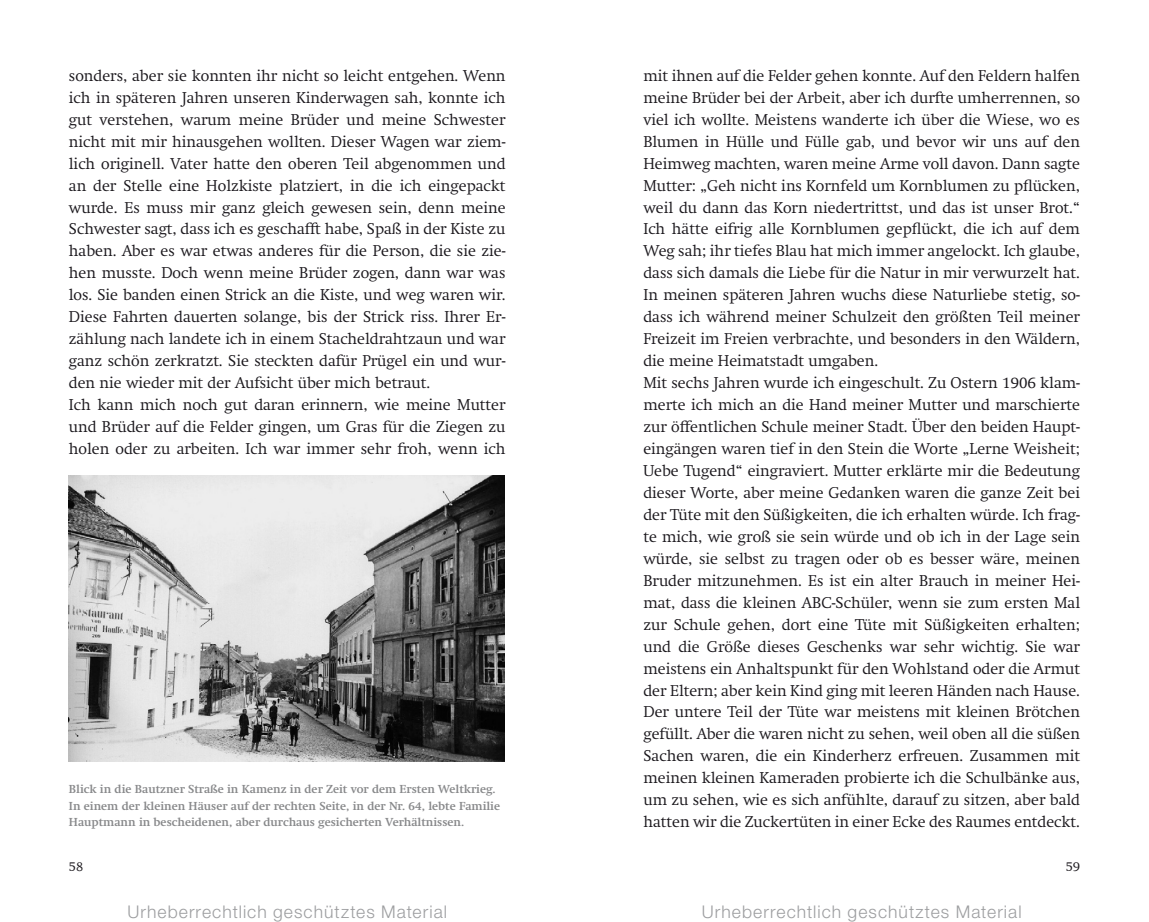
<style>
.page{position:relative;width:1149px;height:922px;background:#fff}
.page>*{position:absolute;margin:0;border:0;box-sizing:border-box;transform-origin:0 0}
.t1{font:300 17.5px "Helvetica Neue";letter-spacing:.06em;color:#9d9ea0}
.t2{font:300 15.5px/22px "Swift";color:#1a171c}
.t3{font:300 13px "Swift";color:#1a171c}
.t4{font:700 11.5px/16.2px "Swift";color:#87888a}
</style>
<div class="page">
<img style="left:69px;top:476px;width:436px;height:285px">
<p class="t2" style="left:69px;top:64px;width:438px">sonders, aber sie konnten ihr nicht so leicht entgehen. Wenn ich in späteren Jahren unseren Kinderwagen sah, konnte ich gut verstehen, warum meine Brüder und meine Schwester nicht mit mir hinausgehen wollten. Dieser Wagen war ziem&shy;lich originell. Vater hatte den oberen Teil abgenommen und an der Stelle eine Holzkiste platziert, in die ich eingepackt wurde. Es muss mir ganz gleich gewesen sein, denn meine Schwester sagt, dass ich es geschafft habe, Spaß in der Kiste zu haben. Aber es war etwas anderes für die Person, die sie zie&shy;hen musste. Doch wenn meine Brüder zogen, dann war was los. Sie banden einen Strick an die Kiste, und weg waren wir.<br>Diese Fahrten dauerten solange, bis der Strick riss. Ihrer Er&shy;zählung nach landete ich in einem Stacheldrahtzaun und war ganz schön zerkratzt. Sie steckten dafür Prügel ein und wur&shy;den nie wieder mit der Aufsicht über mich betraut.<br>Ich kann mich noch gut daran erinnern, wie meine Mutter und Brüder auf die Felder gingen, um Gras für die Ziegen zu holen oder zu arbeiten. Ich war immer sehr froh, wenn ich</p>
<p class="t4" style="left:69px;top:781px;width:432px">Blick in die Bautzner Straße in Kamenz in der Zeit vor dem Ersten Weltkrieg.<br>In einem der kleinen Häuser auf der rechten Seite, in der Nr. 64, lebte Familie<br>Hauptmann in bescheidenen, aber durchaus gesicherten Verhältnissen.</p>
<p class="t3" style="left:69px;top:858px;width:16px">58</p>
<p class="t2" style="left:643px;top:64px;width:438px">mit ihnen auf die Felder gehen konnte. Auf den Feldern halfen meine Brüder bei der Arbeit, aber ich durfte umherrennen, so viel ich wollte. Meistens wanderte ich über die Wiese, wo es Blumen in Hülle und Fülle gab, und bevor wir uns auf den Heimweg machten, waren meine Arme voll davon. Dann sagte Mutter: „Geh nicht ins Kornfeld um Kornblumen zu pflücken, weil du dann das Korn niedertrittst, und das ist unser Brot.“ Ich hätte eifrig alle Kornblumen gepflückt, die ich auf dem Weg sah; ihr tiefes Blau hat mich immer angelockt. Ich glaube, dass sich damals die Liebe für die Natur in mir verwurzelt hat.<br>In meinen späteren Jahren wuchs diese Naturliebe stetig, so&shy;dass ich während meiner Schulzeit den größten Teil meiner Freizeit im Freien verbrachte, und besonders in den Wäldern, die meine Heimatstadt umgaben.<br>Mit sechs Jahren wurde ich eingeschult. Zu Ostern 1906 klam&shy;merte ich mich an die Hand meiner Mutter und marschierte zur öffentlichen Schule meiner Stadt. Über den beiden Haupt&shy;eingängen waren tief in den Stein die Worte „Lerne Weisheit; Uebe Tugend“ eingraviert. Mutter erklärte mir die Bedeutung dieser Worte, aber meine Gedanken waren die ganze Zeit bei der Tüte mit den Süßigkeiten, die ich erhalten würde. Ich frag&shy;te mich, wie groß sie sein würde und ob ich in der Lage sein würde, sie selbst zu tragen oder ob es besser wäre, meinen Bruder mitzunehmen. Es ist ein alter Brauch in meiner Hei&shy;mat, dass die kleinen ABC-Schüler, wenn sie zum ersten Mal zur Schule gehen, dort eine Tüte mit Süßigkeiten erhalten; und die Größe dieses Geschenks war sehr wichtig. Sie war meistens ein Anhaltspunkt für den Wohlstand oder die Armut der Eltern; aber kein Kind ging mit leeren Händen nach Hause.<br>Der untere Teil der Tüte war meistens mit kleinen Brötchen gefüllt. Aber die waren nicht zu sehen, weil oben all die süßen Sachen waren, die ein Kinderherz erfreuen. Zusammen mit meinen kleinen Kameraden probierte ich die Schulbänke aus, um zu sehen, wie es sich anfühlte, darauf zu sitzen, aber bald hatten wir die Zuckertüten in einer Ecke des Raumes entdeckt.</p>
<p class="t3" style="left:1065px;top:858px;width:16px">59</p>
<p class="t1" style="left:127px;top:901px;width:321px">Urheberrechtlich geschütztes Material</p>
<p class="t1" style="left:701px;top:901px;width:321px">Urheberrechtlich geschütztes Material</p>
</div>
